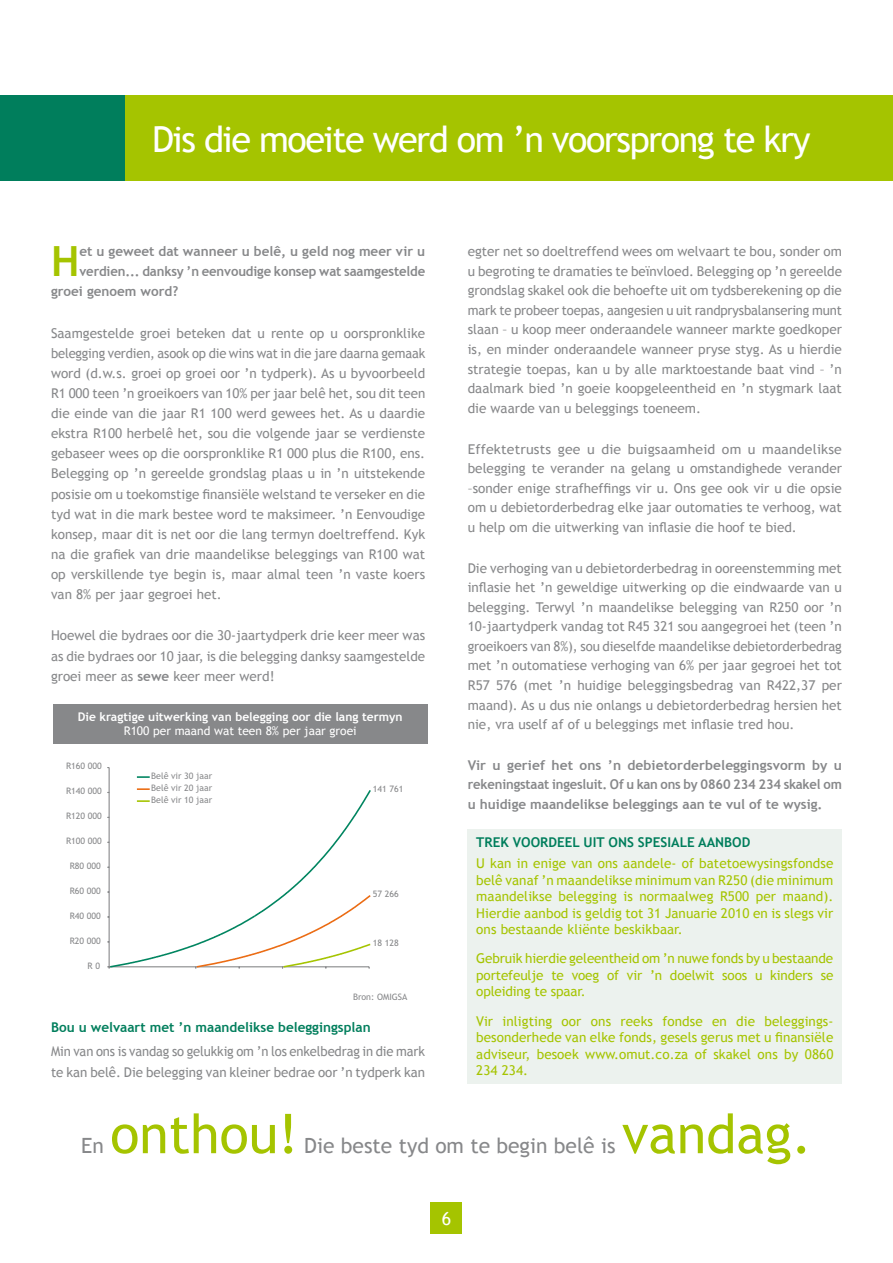
<style>
.page{position:relative;width:893px;height:1263px;background:#fff}
.page>*{position:absolute;margin:0;border:0;box-sizing:border-box;transform-origin:0 0}
.t1{font:54px "Trebuchet MS";color:#a5c400}
.t2{font:700 41.55px "Trebuchet MS";color:#a5c400}
.t3{font:36px "Trebuchet MS";letter-spacing:-.04em;color:#fff}
.t4{font:21px "Trebuchet MS";color:#87888a}
.t5{font:18px "Trebuchet MS";color:#fff}
.t6{font:13.5px/19.5px "Trebuchet MS";color:#87888a;text-align:justify}
.t7{font:13.5px/16.5px "Trebuchet MS";letter-spacing:.005em;color:#a5c400;text-align:justify}
.t8{font:700 13.5px/19.5px "Trebuchet MS";color:#87888a;text-align:justify}
.t9{font:13.5px/19.5px "Trebuchet MS";color:#87888a;text-align:justify;scale:1.04 1}
.t10{font:13.5px/20.1px "Trebuchet MS";color:#87888a;scale:.96 1}
.t11{font:700 13.5px "Trebuchet MS";color:#007e5c}
.t12{font:700 12px "Trebuchet MS";color:#fff}
.t13{font:12px "Trebuchet MS";color:#fff}
.t14{font:8.85px/12px "Trebuchet MS";color:#87888a;text-align:justify}
.s1{font-weight:700}
</style>
<div class="page">
<div style="left:431px;top:1203px;width:31px;height:31px;background:#a5c400"></div>
<div style="left:51px;top:95px;width:842px;height:85px;background:#a5c400"></div>
<div style="left:0;top:95px;width:125px;height:85px;background:#007e5c"></div>
<div style="left:53px;top:704px;width:374px;height:40px;background:#87888a"></div>
<hr style="left:109px;top:767px;width:1px;height:200px;background:#87888a">
<svg style="left:137px;top:776px;width:13px;height:2px"></svg>
<svg style="left:107px;top:788px;width:264px;height:181px"></svg>
<div style="left:468px;top:829px;width:374px;height:255px;background:#ecf2ee"></div>
<h3 class="t3" style="left:152px;top:118px;width:660px">Dis die moeite werd om ’n voorsprong te kry</h3>
<h2 class="t2" style="left:51px;top:236px;width:30px">H</h2>
<p class="t8" style="left:79px;top:242px;width:347px">et u geweet dat wanneer u belê, u geld nog meer vir u</p>
<p class="t8" style="left:79px;top:262px;width:347px">verdien... danksy ’n eenvoudige konsep wat saamgestelde</p>
<p class="t8" style="left:51px;top:282px;width:129px">groei genoem word?</p>
<p class="t6" style="left:51px;top:323px;width:376px;line-height:20.1px">Saamgestelde groei beteken dat u rente op u oorspronklike belegging verdien, asook op die wins wat in die jare daarna gemaak word (d.w.s. groei op groei oor ’n tydperk). As u byvoorbeeld R1 000 teen ’n groeikoers van 10% per jaar belê het, sou dit teen die einde van die jaar R1 100 werd gewees het. As u daardie ekstra R100 herbelê het, sou die volgende jaar se verdienste gebaseer wees op die oorspronklike R1 000 plus die R100, ens.<br>Belegging op ’n gereelde grondslag plaas u in ’n uitstekende posisie om u toekomstige finansiële welstand te verseker en die tyd wat in die mark bestee word te maksimeer. ’n Eenvoudige konsep, maar dit is net oor die lang termyn doeltreffend. Kyk na die grafiek van drie maandelikse beleggings van R100 wat op verskillende tye begin is, maar almal teen ’n vaste koers van 8% per jaar gegroei het.</p>
<p class="t6" style="left:51px;top:626px;width:376px;line-height:20.1px">Hoewel die bydraes oor die 30-jaartydperk drie keer meer was as die bydraes oor 10 jaar, is die belegging danksy saamgestelde groei meer as <span class="s1">sewe</span> keer meer werd!</p>
<p class="t12" style="left:78px;top:709px;width:326px">Die kragtige uitwerking van belegging oor die lang termyn</p>
<p class="t13" style="left:124px;top:724px;width:234px">R100 per maand wat teen 8% per jaar groei</p>
<p class="t14" style="left:66px;top:760px;width:37px">R160 000</p>
<p class="t14" style="left:66px;top:785px;width:37px">R140 000</p>
<p class="t14" style="left:66px;top:810px;width:37px">R120 000</p>
<p class="t14" style="left:66px;top:835px;width:37px">R100 000</p>
<p class="t14" style="left:70px;top:860px;width:33px">R80 000</p>
<p class="t14" style="left:70px;top:885px;width:33px">R60 000</p>
<p class="t14" style="left:70px;top:910px;width:33px">R40 000</p>
<p class="t14" style="left:70px;top:935px;width:33px">R20 000</p>
<p class="t14" style="left:87px;top:960px;width:14px">R 0</p>
<p class="t14" style="left:151px;top:770px;width:63px">Belê vir 30 jaar Belê vir 20 jaar Belê vir 10 jaar</p>
<p class="t14" style="left:373px;top:783px;width:32px">141 761</p>
<p class="t14" style="left:373px;top:888px;width:27px">57 266</p>
<p class="t14" style="left:373px;top:937px;width:27px">18 128</p>
<p class="t14" style="left:353px;top:991px;width:56px">Bron: OMIGSA</p>
<p class="t11" style="left:51px;top:1019px;width:321px">Bou u welvaart met ’n maandelikse beleggingsplan</p>
<p class="t10" style="left:51px;top:1042px;width:391px">Min van ons is vandag so gelukkig om ’n los enkelbedrag in die mark te kan belê. Die belegging van kleiner bedrae oor ’n tydperk kan</p>
<p class="t6" style="left:468px;top:242px;width:376px">egter net so doeltreffend wees om welvaart te bou, sonder om u begroting te dramaties te beïnvloed. Belegging op ’n gereelde grondslag skakel ook die behoefte uit om tydsberekening op die mark te probeer toepas, aangesien u uit randprysbalansering munt slaan – u koop meer onderaandele wanneer markte goedkoper is, en minder onderaandele wanneer pryse styg. As u hierdie strategie toepas, kan u by alle marktoestande baat vind – ’n daalmark bied ’n goeie koopgeleentheid en ’n stygmark laat die waarde van u beleggings toeneem.</p>
<p class="t9" style="left:468px;top:439px;width:361px">Effektetrusts gee u die buigsaamheid om u maandelikse belegging te verander na gelang u omstandighede verander –sonder enige strafheffings vir u. Ons gee ook vir u die opsie om u debietorderbedrag elke jaar outomaties te verhoog, wat u help om die uitwerking van inflasie die hoof te bied.</p>
<p class="t6" style="left:468px;top:558px;width:376px">Die verhoging van u debietorderbedrag in ooreenstemming met inflasie het ’n geweldige uitwerking op die eindwaarde van u belegging. Terwyl ’n maandelikse belegging van R250 oor ’n 10-jaartydperk vandag tot R45 321 sou aangegroei het (teen ’n groeikoers van 8%), sou dieselfde maandelikse debietorderbedrag met ’n outomatiese verhoging van 6% per jaar gegroei het tot R57 576 (met ’n huidige beleggingsbedrag van R422,37 per maand). As u dus nie onlangs u debietorderbedrag hersien het nie, vra uself af of u beleggings met inflasie tred hou.</p>
<p class="t8" style="left:468px;top:755px;width:376px">Vir u gerief het ons ’n debietorderbeleggingsvorm by u rekeningstaat ingesluit. Of u kan ons by 0860 234 234 skakel om u huidige maandelikse beleggings aan te vul of te wysig.</p>
<p class="t11" style="left:476px;top:834px;width:276px">TREK VOORDEEL UIT ONS SPESIALE AANBOD</p>
<p class="t7" style="left:476px;top:855px;width:359px">U kan in enige van ons aandele- of batetoewysingsfondse belê vanaf ’n maandelikse minimum van R250 (die minimum maandelikse belegging is normaalweg R500 per maand).<br>Hierdie aanbod is geldig tot 31 Januarie 2010 en is slegs vir ons bestaande kliënte beskikbaar.</p>
<p class="t7" style="left:476px;top:950px;width:359px">Gebruik hierdie geleentheid om ’n nuwe fonds by u bestaande portefeulje te voeg of vir ’n doelwit soos u kinders se opleiding te spaar.</p>
<p class="t7" style="left:476px;top:1013px;width:359px">Vir inligting oor ons reeks fondse en die beleggings&shy;besonderhede van elke fonds, gesels gerus met u finansiële adviseur, besoek www.omut.co.za of skakel ons by 0860<br>234 234.</p>
<h3 class="t4" style="left:81px;top:1133px;width:24px">En</h3>
<h1 class="t1" style="left:110px;top:1102px;width:189px">onthou!</h1>
<h1 class="t1" style="left:622px;top:1102px;width:191px">vandag.</h1>
<h3 class="t4" style="left:304px;top:1133px;width:313px">Die beste tyd om te begin belê is</h3>
<h3 class="t5" style="left:442px;top:1208px;width:11px">6</h3>
</div>
